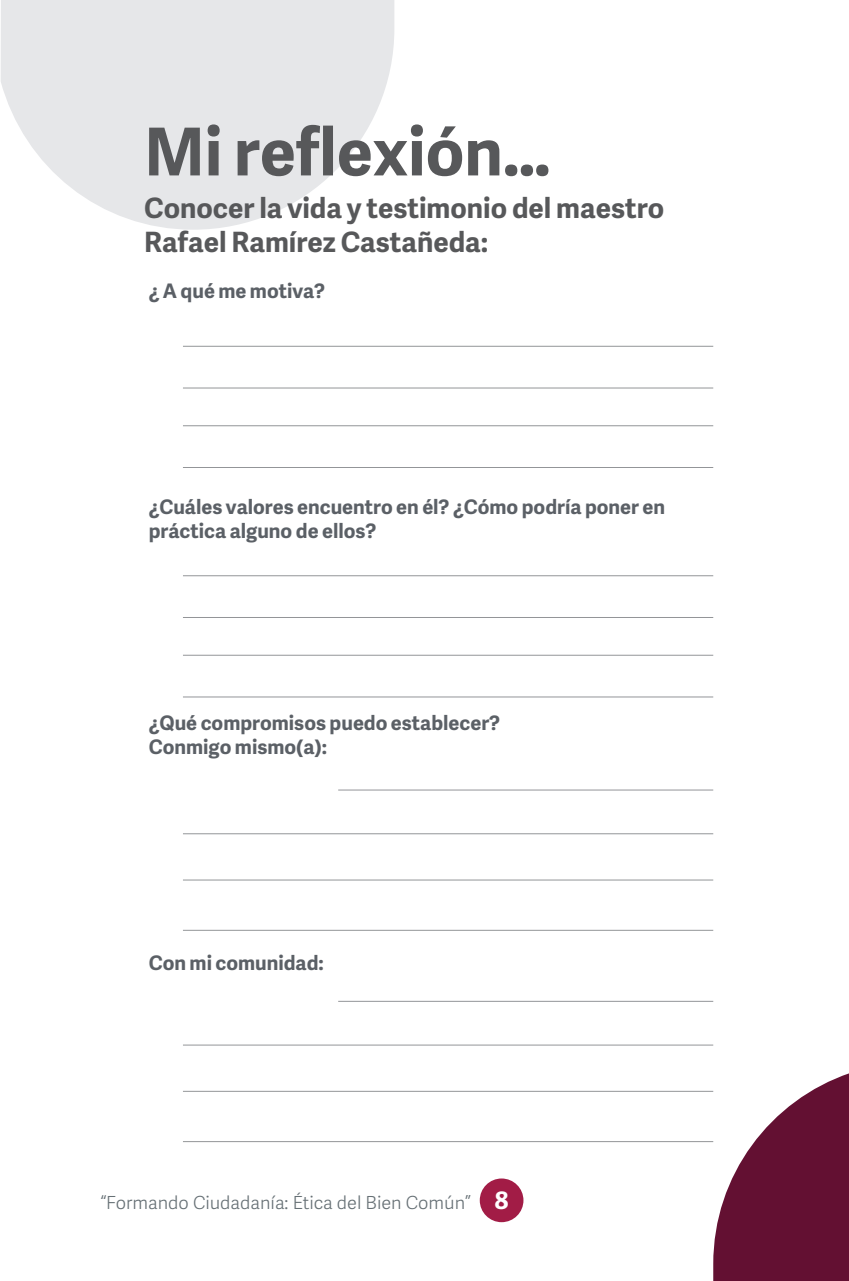
<style>
.page{position:relative;width:849px;height:1281px;background:#fff}
.page>*{position:absolute;margin:0;border:0;box-sizing:border-box;transform-origin:0 0}
.t1{font:700 66px "Adelle Sans";color:#57585a}
.t2{font:700 28px/33.6px "Adelle Sans";color:#57585a}
.t3{font:700 20px/24px "Adelle Sans";color:#5b6066}
.t4{font:300 18px "Adelle Sans";color:#667075}
.s1{font-weight:700;font-size:24px;color:#fff}
</style>
<div class="page">
<div style="left:480px;top:1178px;width:43px;height:44px;background:#a21c46;border-radius:50%"></div>
<svg style="left:713px;top:1073px;width:136px;height:208px"></svg>
<svg style="left:1px;top:0;width:393px;height:230px;fill:#e6e7e9"></svg>
<hr style="left:183px;top:346px;width:530px;height:1px;background:#939598">
<hr style="left:183px;top:387px;width:530px;height:1px;background:#939598">
<hr style="left:183px;top:425px;width:530px;height:1px;background:#939598">
<hr style="left:183px;top:467px;width:530px;height:1px;background:#939598">
<hr style="left:183px;top:575px;width:530px;height:1px;background:#939598">
<hr style="left:183px;top:617px;width:530px;height:1px;background:#939598">
<hr style="left:183px;top:655px;width:530px;height:1px;background:#939598">
<hr style="left:183px;top:696px;width:530px;height:1px;background:#939598">
<hr style="left:338px;top:1001px;width:375px;height:1px;background:#939598">
<hr style="left:183px;top:1044px;width:530px;height:1px;background:#939598">
<hr style="left:183px;top:1091px;width:530px;height:1px;background:#939598">
<hr style="left:183px;top:1141px;width:530px;height:1px;background:#939598">
<hr style="left:338px;top:789px;width:375px;height:1px;background:#939598">
<hr style="left:183px;top:833px;width:530px;height:1px;background:#939598">
<hr style="left:183px;top:879px;width:530px;height:1px;background:#939598">
<hr style="left:183px;top:930px;width:530px;height:1px;background:#939598">
<h1 class="t1" style="left:144px;top:104px;width:408px">Mi reflexión…</h1>
<h2 class="t2" style="left:144px;top:190px;width:521px">Conocer la vida y testimonio del maestro<br>Rafael Ramírez Castañeda:</h2>
<p class="t3" style="left:149px;top:278px;width:178px">¿ A qué me motiva?</p>
<p class="t3" style="left:149px;top:494px;width:518px">¿Cuáles valores encuentro en él? ¿Cómo podría poner en práctica alguno de ellos?</p>
<p class="t3" style="left:149px;top:710px;width:353px">¿Qué compromisos puedo establecer?<br>Conmigo mismo(a):</p>
<p class="t3" style="left:149px;top:950px;width:177px">Con mi comunidad:</p>
<p class="t4" style="left:100px;top:1189px;width:409px">“Formando Ciudadanía: Ética del Bien Común” <span class="s1">8</span></p>
</div>
